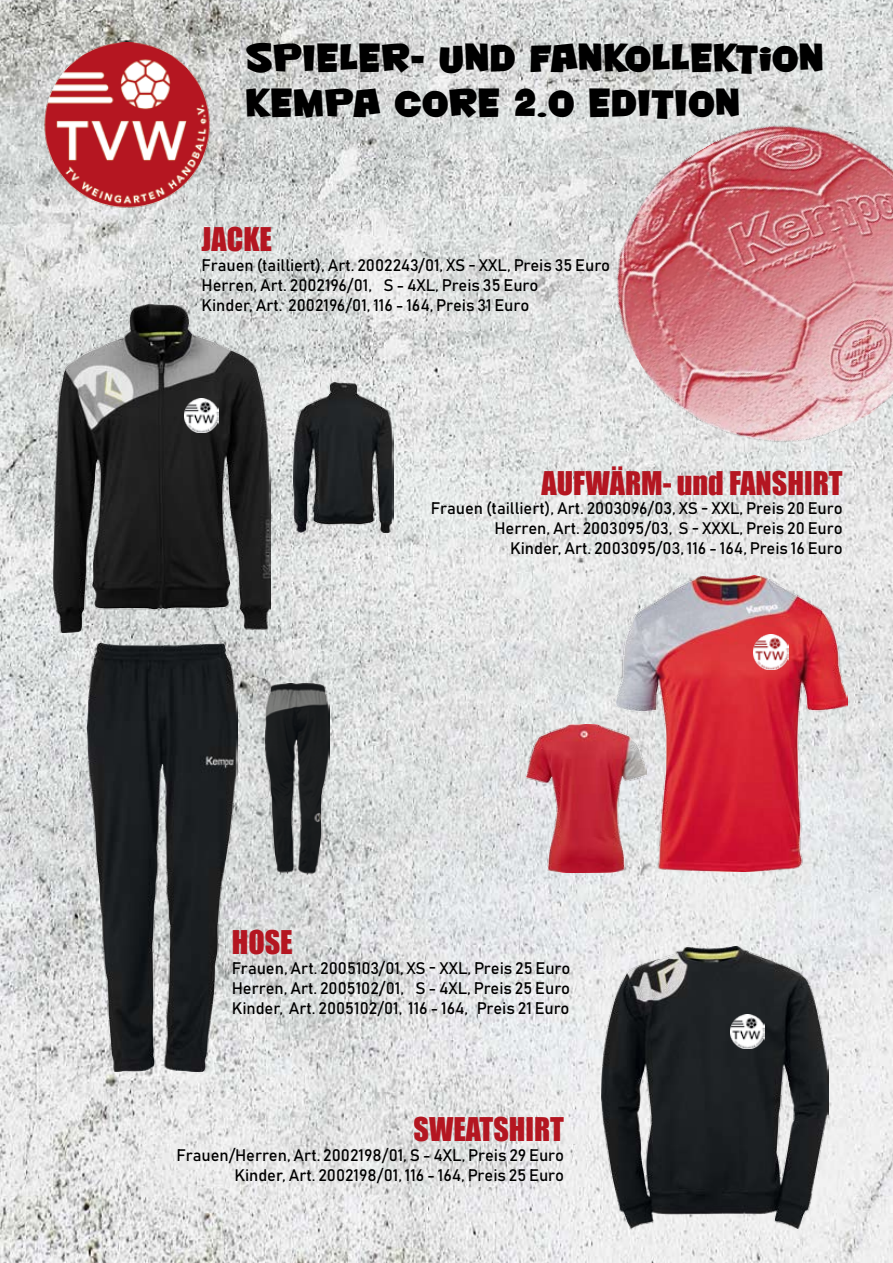
<style>
.page{position:relative;width:893px;height:1263px;background:#fff}
.page>*{position:absolute;margin:0;border:0;box-sizing:border-box;transform-origin:0 0}
.t1{font:37.5px/45px "Nightclub BTN Bold";color:#000}
.t2{font:30px "Impact";color:#b41621}
.t3{font:16.5px/19.8px "Bahnschrift";color:#000;text-align:right}
</style>
<div class="page">
<img style="left:0;top:0;width:893px;height:1263px">
<img style="left:43px;top:43px;width:170px;height:170px">
<img style="left:53px;top:305px;width:218px;height:328px">
<img style="left:88px;top:643px;width:150px;height:429px">
<img style="left:617px;top:575px;width:230px;height:297px">
<img style="left:293px;top:383px;width:100px;height:149px">
<img style="left:266px;top:684px;width:63px;height:190px">
<img style="left:527px;top:724px;width:119px;height:148px">
<img style="left:602px;top:947px;width:227px;height:282px">
<img style="left:611px;top:94px;width:282px;height:353px">
<img style="left:185px;top:399px;width:34px;height:34px">
<img style="left:730px;top:1014px;width:34px;height:34px">
<img style="left:754px;top:635px;width:35px;height:35px">
<h1 class="t1" style="left:245px;top:36px;width:580px">SPIELER- UND FANKOLLEKTION<br>KEMPA CORE 2.0 EDITION</h1>
<h2 class="t2" style="left:202px;top:216px;width:72px">JACKE</h2>
<p class="t3" style="left:202px;top:255px;width:410px;text-align:left">Frauen (tailliert), Art. 2002243/01, XS - XXL, Preis 35 Euro<br>Herren, Art. 2002196/01, S - 4XL, Preis 35 Euro<br>Kinder, Art. 2002196/01, 116 - 164, Preis 31 Euro</p>
<h2 class="t2" style="left:541px;top:460px;width:303px">AUFWÄRM- und FANSHIRT</h2>
<p class="t3" style="left:431px;top:498px;width:413px">Frauen (tailliert), Art. 2003096/03, XS - XXL, Preis 20 Euro<br>Herren, Art. 2003095/03, S - XXXL, Preis 20 Euro<br>Kinder, Art. 2003095/03, 116 - 164, Preis 16 Euro</p>
<h2 class="t2" style="left:232px;top:919px;width:63px">HOSE</h2>
<p class="t3" style="left:232px;top:958px;width:340px;text-align:justify">Frauen, Art. 2005103/01, XS - XXL, Preis 25 Euro Herren, Art. 2005102/01, S - 4XL, Preis 25 Euro Kinder, Art. 2005102/01, 116 - 164, Preis 21 Euro</p>
<h2 class="t2" style="left:413px;top:1106px;width:152px">SWEATSHIRT</h2>
<p class="t3" style="left:176px;top:1145px;width:389px">Frauen/Herren, Art. 2002198/01, S - 4XL, Preis 29 Euro<br>Kinder, Art. 2002198/01, 116 - 164, Preis 25 Euro</p>
</div>
